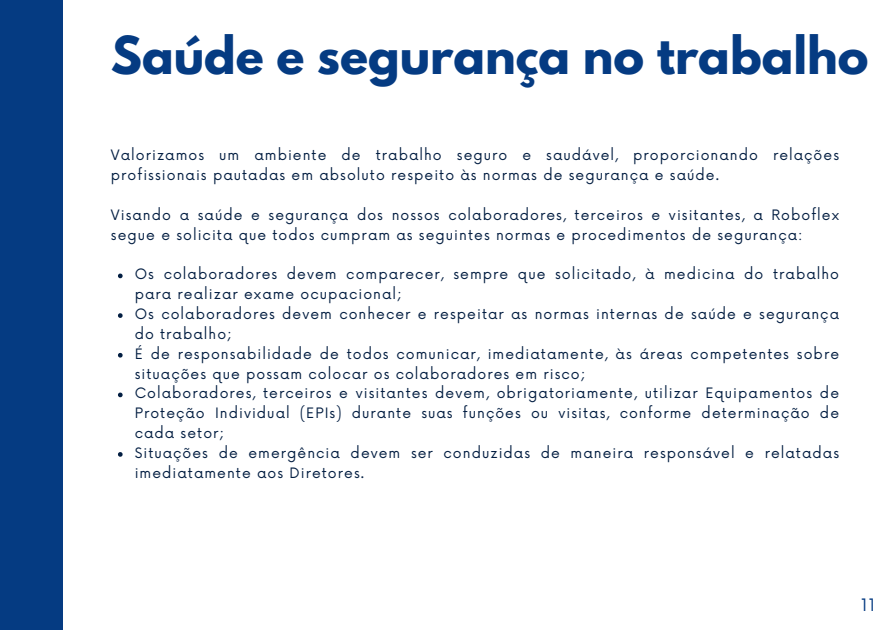
<style>
.page{position:relative;width:891px;height:630px;background:#fff}
.page>*{position:absolute;margin:0;border:0;box-sizing:border-box;transform-origin:0 0}
.t1{font:700 46.4px "League Spartan";color:#053b82}
.t2{font:16.8px "Now";color:#053b82}
.t3{font:14px/20px "Now";letter-spacing:.075em;color:#031e42}
</style>
<div class="page">
<div style="left:0;top:0;width:63px;height:630px;background:#053b82"></div>
<svg style="left:118px;top:274px;width:5px;height:4px"></svg>
<svg style="left:118px;top:313px;width:5px;height:5px"></svg>
<svg style="left:118px;top:353px;width:5px;height:5px"></svg>
<svg style="left:118px;top:393px;width:5px;height:4px"></svg>
<svg style="left:118px;top:452px;width:5px;height:5px"></svg>
<h1 class="t1" style="left:111px;top:32px;width:759px">Saúde e segurança no trabalho</h1>
<p class="t3" style="left:111px;top:146px;width:730px">Valorizamos um ambiente de trabalho seguro e saudável, proporcionando relações profissionais pautadas em absoluto respeito às normas de segurança e saúde.</p>
<p class="t3" style="left:111px;top:206px;width:730px">Visando a saúde e segurança dos nossos colaboradores, terceiros e visitantes, a Roboflex segue e solicita que todos cumpram as seguintes normas e procedimentos de segurança:</p>
<p class="t3" style="left:135px;top:265px;width:706px">Os colaboradores devem comparecer, sempre que solicitado, à medicina do trabalho para realizar exame ocupacional;<br>Os colaboradores devem conhecer e respeitar as normas internas de saúde e segurança do trabalho;<br>É de responsabilidade de todos comunicar, imediatamente, às áreas competentes sobre situações que possam colocar os colaboradores em risco;<br>Colaboradores, terceiros e visitantes devem, obrigatoriamente, utilizar Equipamentos de Proteção Individual (EPIs) durante suas funções ou visitas, conforme determinação de cada setor;<br>Situações de emergência devem ser conduzidas de maneira responsável e relatadas imediatamente aos Diretores.</p>
<p class="t2" style="left:861px;top:596px;width:16px">11</p>
</div>
